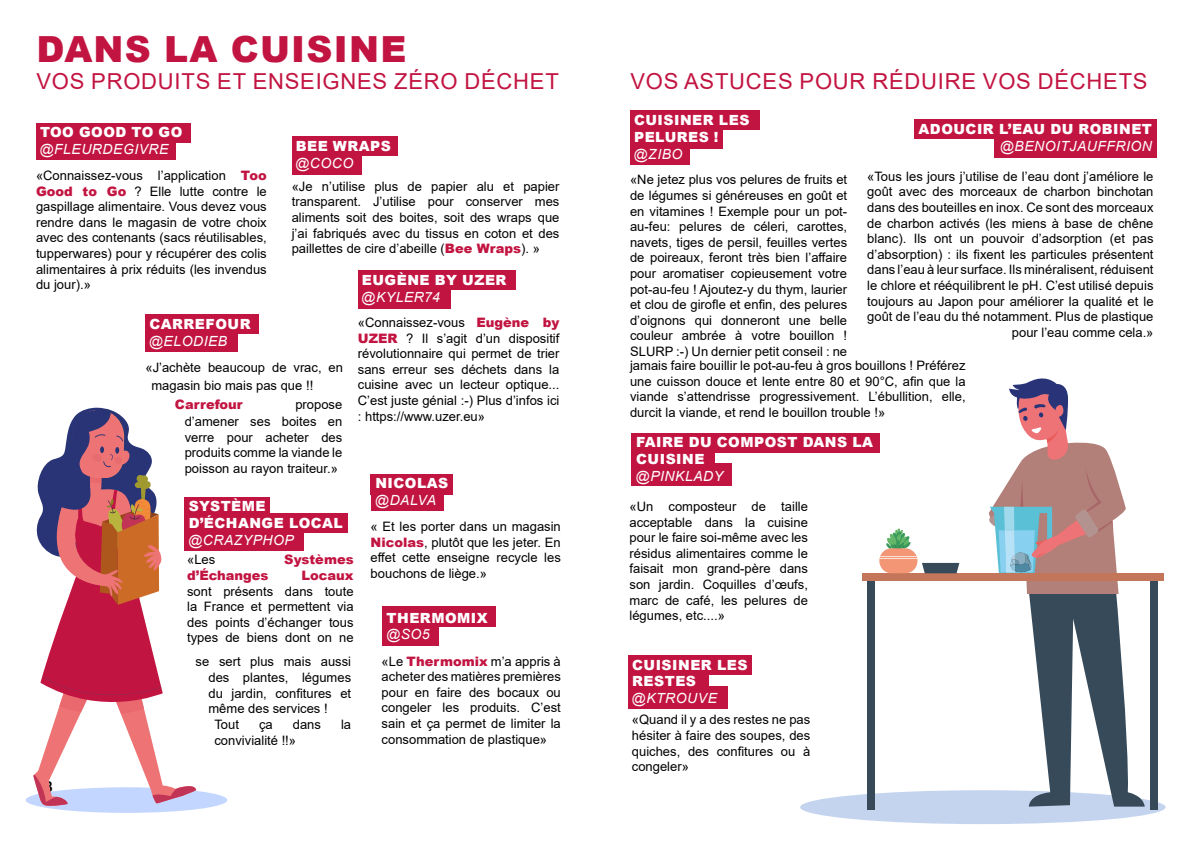
<style>
.page{position:relative;width:1191px;height:842px;background:#fff}
.page>*{position:absolute;margin:0;border:0;box-sizing:border-box;transform-origin:0 0}
.t1{font:900 36px "Arial";letter-spacing:.035em;color:#c21441}
.t2{font:22px "Arial";letter-spacing:.035em;color:#c21441}
.t3{font:700 15px "Arial";color:#000}
.t4{font:900 14px/16.8px "Arial";letter-spacing:.035em;color:#fff}
.t5{font:italic 14px "Arial";letter-spacing:.035em;color:#fff}
.t6{font:13px/15.6px "Arial";color:#000;text-align:justify}
.t7{font:900 13px "Arial";color:#c21441}
.s1{font-weight:900;color:#c21441}
</style>
<div class="page">
<div style="left:26px;top:787px;width:201px;height:26px;background:#c2d6ff;border-radius:50%"></div>
<svg style="left:33px;top:408px;width:163px;height:398px"></svg>
<div style="left:36px;top:123px;width:155px;height:19px;background:#c21441"></div>
<div style="left:292px;top:136px;width:105px;height:20px;background:#c21441"></div>
<div style="left:358px;top:270px;width:157px;height:20px;background:#c21441"></div>
<div style="left:145px;top:314px;width:114px;height:20px;background:#c21441"></div>
<div style="left:185px;top:513px;width:163px;height:19px;background:#c21441"></div>
<div style="left:184px;top:497px;width:86px;height:20px;background:#c21441"></div>
<div style="left:36px;top:138px;width:140px;height:22px;background:#c21441"></div>
<div style="left:292px;top:152px;width:70px;height:22px;background:#c21441"></div>
<div style="left:358px;top:286px;width:93px;height:22px;background:#c21441"></div>
<div style="left:145px;top:330px;width:93px;height:22px;background:#c21441"></div>
<div style="left:185px;top:528px;width:119px;height:23px;background:#c21441"></div>
<div style="left:371px;top:474px;width:82px;height:21px;background:#c21441"></div>
<div style="left:382px;top:606px;width:113px;height:20px;background:#c21441"></div>
<div style="left:371px;top:489px;width:73px;height:22px;background:#c21441"></div>
<div style="left:382px;top:623px;width:57px;height:22px;background:#c21441"></div>
<div style="left:800px;top:790px;width:365px;height:34px;background:#c4d4ef;border-radius:50%"></div>
<div style="left:630px;top:110px;width:129px;height:19px;background:#c21441"></div>
<div style="left:914px;top:120px;width:242px;height:19px;background:#c21441"></div>
<div style="left:628px;top:670px;width:80px;height:20px;background:#c21441"></div>
<div style="left:628px;top:655px;width:123px;height:19px;background:#c21441"></div>
<div style="left:631px;top:449px;width:83px;height:19px;background:#c21441"></div>
<div style="left:631px;top:433px;width:249px;height:20px;background:#c21441"></div>
<div style="left:630px;top:126px;width:93px;height:22px;background:#c21441"></div>
<div style="left:993px;top:135px;width:163px;height:23px;background:#c21441"></div>
<div style="left:630px;top:143px;width:60px;height:22px;background:#c21441"></div>
<div style="left:628px;top:686px;width:99px;height:22px;background:#c21441"></div>
<div style="left:631px;top:463px;width:101px;height:23px;background:#c21441"></div>
<svg style="left:986px;top:378px;width:158px;height:429px"></svg>
<div style="left:867px;top:577px;width:8px;height:233px;background:#364a5a"></div>
<div style="left:1150px;top:577px;width:7px;height:233px;background:#364a5a"></div>
<div style="left:862px;top:573px;width:301px;height:8px;background:#c3765a"></div>
<svg style="left:879px;top:528px;width:80px;height:45px"></svg>
<h1 class="t1" style="left:37px;top:23px;width:371px">DANS LA CUISINE</h1>
<h2 class="t2" style="left:36px;top:66px;width:524px">VOS PRODUITS ET ENSEIGNES ZÉRO DÉCHET</h2>
<p class="t4" style="left:40px;top:124px;width:144px">TOO GOOD TO GO</p>
<p class="t5" style="left:40px;top:140px;width:130px">@FLEURDEGIVRE</p>
<p class="t4" style="left:296px;top:137px;width:97px">BEE WRAPS</p>
<p class="t5" style="left:295px;top:154px;width:59px">@COCO</p>
<p class="t6" style="left:36px;top:168px;width:232px">«Connaissez-vous l’application <span class="s1">Too Good to Go</span> ? Elle lutte contre le gaspillage alimentaire. Vous devez vous rendre dans le magasin de votre choix avec des contenants (sacs réutilisables, tupperwares) pour y récupérer des colis alimentaires à prix réduits (les invendus du jour).»</p>
<p class="t6" style="left:292px;top:178px;width:269px">«Je n’utilise plus de papier alu et papier transparent. J’utilise pour conserver mes aliments soit des boites, soit des wraps que j’ai fabriqués avec du tissus en coton et des paillettes de cire d’abeille (<span class="s1">Bee Wraps</span>). »</p>
<p class="t6" style="left:358px;top:314px;width:203px">«Connaissez-vous <span class="s1">Eugène by UZER</span> ? Il s’agit d’un dispositif révolutionnaire qui permet de trier sans erreur ses déchets dans la cuisine avec un lecteur optique...<br>C’est juste génial :-) Plus d’infos ici : https://www.uzer.eu»</p>
<p class="t4" style="left:362px;top:271px;width:146px">EUGÈNE BY UZER</p>
<p class="t5" style="left:361px;top:288px;width:80px">@KYLER74</p>
<p class="t4" style="left:149px;top:315px;width:103px">CARREFOUR</p>
<p class="t5" style="left:149px;top:332px;width:80px">@ELODIEB</p>
<p class="t6" style="left:145px;top:359px;width:199px">«J’achète beaucoup de vrac, en</p>
<p class="t6" style="left:151px;top:378px;width:163px">magasin bio mais pas que !!</p>
<p class="t7" style="left:175px;top:395px;width:69px">Carrefour</p>
<p class="t6" style="left:185px;top:397px;width:159px;line-height:15.9px;text-indent:111px">propose d’amener ses boites en verre pour acheter des produits comme la viande le poisson au rayon traiteur.»</p>
<p class="t3" style="left:36px;top:776px;width:18px">18</p>
<p class="t4" style="left:189px;top:497px;width:156px">SYSTÈME<br>D’ÉCHANGE LOCAL</p>
<p class="t5" style="left:188px;top:531px;width:107px">@CRAZYPHOP</p>
<p class="t6" style="left:187px;top:552px;width:30px">«Les</p>
<p class="t7" style="left:284px;top:550px;width:71px">Systèmes</p>
<p class="t7" style="left:187px;top:566px;width:83px">d’Échanges</p>
<p class="t7" style="left:301px;top:566px;width:54px">Locaux</p>
<p class="t6" style="left:187px;top:583px;width:168px">sont présents dans toute la France et permettent via des points d’échanger tous types de biens dont on ne</p>
<p class="t6" style="left:196px;top:654px;width:157px">se sert plus mais aussi</p>
<p class="t6" style="left:208px;top:670px;width:144px">des plantes, légumes</p>
<p class="t6" style="left:208px;top:685px;width:144px">du jardin, confitures et</p>
<p class="t6" style="left:208px;top:701px;width:121px">même des services !</p>
<p class="t6" style="left:214px;top:717px;width:26px">Tout</p>
<p class="t6" style="left:259px;top:717px;width:15px">ça</p>
<p class="t6" style="left:293px;top:717px;width:30px">dans</p>
<p class="t6" style="left:341px;top:717px;width:12px">la</p>
<p class="t6" style="left:214px;top:732px;width:83px">convivialité !!»</p>
<p class="t4" style="left:375px;top:474px;width:74px">NICOLAS</p>
<p class="t5" style="left:375px;top:491px;width:62px">@DALVA</p>
<p class="t6" style="left:371px;top:519px;width:192px">« Et les porter dans un magasin <span class="s1">Nicolas</span>, plutôt que les jeter. En effet cette enseigne recycle les bouchons de liège.»</p>
<p class="t4" style="left:386px;top:609px;width:103px">THERMOMIX</p>
<p class="t5" style="left:386px;top:625px;width:45px">@SO5</p>
<p class="t6" style="left:382px;top:653px;width:181px">«Le <span class="s1">Thermomix</span> m’a appris à acheter des matières premières pour en faire des bocaux ou congeler les produits. C’est sain et ça permet de limiter la consommation de plastique»</p>
<h2 class="t2" style="left:630px;top:66px;width:518px">VOS ASTUCES POUR RÉDUIRE VOS DÉCHETS</h2>
<p class="t4" style="left:634px;top:111px;width:117px">CUISINER LES<br>PELURES !</p>
<p class="t5" style="left:634px;top:145px;width:50px">@ZIBO</p>
<p class="t4" style="left:918px;top:120px;width:235px">ADOUCIR L’EAU DU ROBINET</p>
<p class="t5" style="left:1000px;top:137px;width:153px">@BENOITJAUFFRION</p>
<p class="t6" style="left:867px;top:168px;width:288px;text-align:right">«Tous les jours j’utilise de l’eau dont j’améliore le goût avec des morceaux de charbon binchotan dans des bouteilles en inox. Ce sont des morceaux de charbon activés (les miens à base de chêne blanc). Ils ont un pouvoir d’adsorption (et pas d’absorption) : ils fixent les particules présentent dans l’eau à leur surface. Ils minéralisent, réduisent le chlore et rééquilibrent le pH. C’est utilisé depuis toujours au Japon pour améliorer la qualité et le goût de l’eau du thé notamment. Plus de plastique pour l’eau comme cela.»</p>
<p class="t6" style="left:630px;top:172px;width:219px">«Ne jetez plus vos pelures de fruits et de légumes si généreuses en goût et en vitamines ! Exemple pour un pot&shy;au-feu: pelures de céleri, carottes, navets, tiges de persil, feuilles vertes de poireaux, feront très bien l’affaire pour aromatiser copieusement votre pot-au-feu ! Ajoutez-y du thym, laurier et clou de girofle et enfin, des pelures d’oignons qui donneront une belle couleur ambrée à votre bouillon !<br>SLURP :-) Un dernier petit conseil : ne</p>
<p class="t6" style="left:630px;top:357px;width:337px">jamais faire bouillir le pot-au-feu à gros bouillons ! Préférez une cuisson douce et lente entre 80 et 90°C, afin que la viande s’attendrisse progressivement. L’ébullition, elle, durcit la viande, et rend le bouillon trouble !»</p>
<p class="t4" style="left:636px;top:433px;width:238px">FAIRE DU COMPOST DANS LA<br>CUISINE</p>
<p class="t5" style="left:636px;top:467px;width:89px">@PINKLADY</p>
<p class="t6" style="left:629px;top:499px;width:180px">«Un composteur de taille acceptable dans la cuisine pour le faire soi-même avec les résidus alimentaires comme le faisait mon grand-père dans son jardin. Coquilles d’œufs, marc de café, les pelures de légumes, etc....»</p>
<p class="t4" style="left:632px;top:656px;width:117px">CUISINER LES<br>RESTES</p>
<p class="t5" style="left:632px;top:689px;width:87px">@KTROUVE</p>
<p class="t6" style="left:632px;top:712px;width:180px">«Quand il y a des restes ne pas hésiter à faire des soupes, des quiches, des confitures ou à congeler»</p>
</div>
